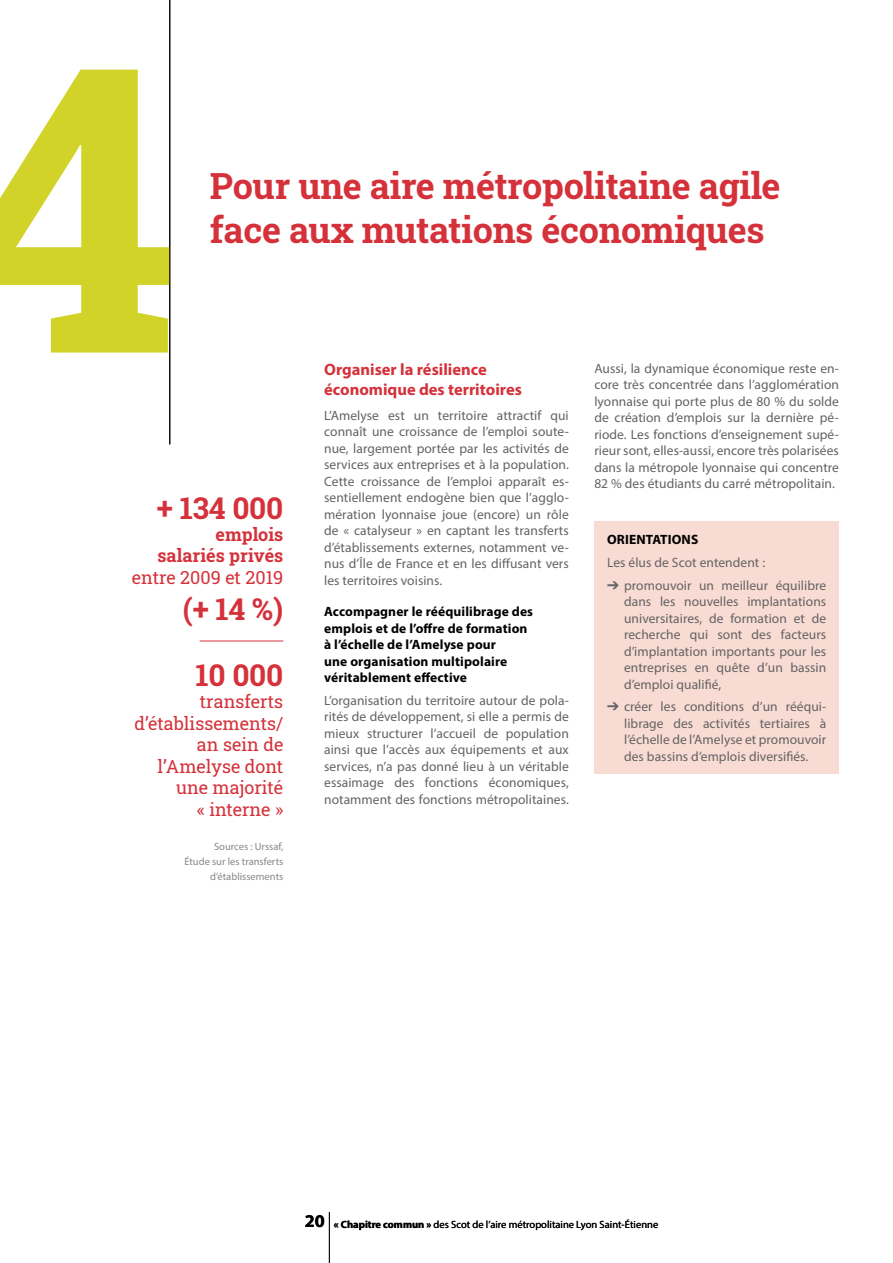
<style>
.page{position:relative;width:893px;height:1263px;background:#fff}
.page>*{position:absolute;margin:0;border:0;box-sizing:border-box;transform-origin:0 0}
.t1{font:700 397.95px "Roboto Slab";color:#d1d328}
.t2{font:700 36px "Roboto Slab";letter-spacing:-.01em;color:#d5313a}
.t3{font:700 30px "Roboto Slab";letter-spacing:-.01em;color:#d5313a}
.t4{font:18px/21.6px "Roboto Slab";color:#d5313a;text-align:right}
.t5{font:700 18px/21.6px "Roboto Slab";color:#d5313a;text-align:right}
.t6{font:700 18px "Myriad Pro";color:#000}
.t7{font:700 16.5px/19.8px "Myriad Pro";color:#d5313a}
.t8{font:13.5px/16.5px "Myriad Pro";letter-spacing:.005em;color:#646363;text-align:justify}
.t9{font:700 13.5px/16.5px "Myriad Pro";letter-spacing:.01em;color:#000}
.t10{font:10.5px "Myriad Pro";color:#000}
.t11{font:10.5px/15px "Myriad Pro";color:#878787;text-align:right}
.s1{font-weight:700}
</style>
<div class="page">
<hr style="left:329px;top:1212px;width:1px;height:51px;background:#000">
<hr style="left:170px;top:0;width:1px;height:444px;background:#000">
<hr style="left:200px;top:641px;width:83px;height:1px;background:#d5313a">
<div style="left:594px;top:521px;width:245px;height:253px;background:#f8dbd3"></div>
<h1 class="t1" style="left:-45px;top:-65px;width:226px">4</h1>
<h2 class="t2" style="left:210px;top:162px;width:572px">Pour une aire métropolitaine agile</h2>
<h2 class="t2" style="left:210px;top:205px;width:556px">face aux mutations économiques</h2>
<h3 class="t3" style="left:157px;top:487px;width:128px">+ 134 000</h3>
<h3 class="t5" style="left:157px;top:523px;width:127px">emplois salariés privés</h3>
<h3 class="t4" style="left:132px;top:566px;width:153px">entre 2009 et 2019</h3>
<h3 class="t3" style="left:183px;top:588px;width:102px">(+ 14 %)</h3>
<h3 class="t3" style="left:196px;top:655px;width:89px">10 000</h3>
<h3 class="t4" style="left:134px;top:690px;width:150px">transferts d’établissements/ an sein de l’Amelyse dont une majorité<br>« interne »</h3>
<p class="t11" style="left:184px;top:839px;width:100px">Sources : Urssaf,<br>Étude sur les transferts d’établissements</p>
<p class="t7" style="left:324px;top:359px;width:199px">Organiser la résilience économique des territoires</p>
<p class="t8" style="left:324px;top:407px;width:246px">L’Amelyse est un territoire attractif qui connaît une croissance de l’emploi soute&shy;nue, largement portée par les activités de services aux entreprises et à la population.<br>Cette croissance de l’emploi apparaît es&shy;sentiellement endogène bien que l’agglo&shy;mération lyonnaise joue (encore) un rôle de « catalyseur » en captant les transferts d’établissements externes, notamment ve&shy;nus d’Île de France et en les diffusant vers les territoires voisins.</p>
<p class="t9" style="left:324px;top:603px;width:210px">Accompagner le rééquilibrage des emplois et de l’offre de formation à l’échelle de l’Amelyse pour<br>une organisation multipolaire véritablement effective</p>
<p class="t8" style="left:324px;top:692px;width:246px">L’organisation du territoire autour de pola&shy;rités de développement, si elle a permis de mieux structurer l’accueil de population ainsi que l’accès aux équipements et aux services, n’a pas donné lieu à un véritable essaimage des fonctions économiques, notamment des fonctions métropolitaines.</p>
<p class="t8" style="left:594px;top:360px;width:246px">Aussi, la dynamique économique reste en&shy;core très concentrée dans l’agglomération lyonnaise qui porte plus de 80 % du solde de création d’emplois sur la dernière pé&shy;riode. Les fonctions d’enseignement supé&shy;rieur sont, elles-aussi, encore très polarisées dans la métropole lyonnaise qui concentre 82 % des étudiants du carré métropolitain.</p>
<p class="t9" style="left:607px;top:531px;width:93px">ORIENTATIONS</p>
<p class="t8" style="left:607px;top:554px;width:160px">Les élus de Scot entendent :</p>
<p class="t8" style="left:624px;top:577px;width:204px;text-indent:-17px">➔ promouvoir un meilleur équilibre dans les nouvelles implantations universitaires, de formation et de recherche qui sont des facteurs d’implantation importants pour les entreprises en quête d’un bassin d’emploi qualifié,</p>
<p class="t8" style="left:624px;top:698px;width:204px;text-indent:-17px">➔ créer les conditions d’un rééqui&shy;librage des activités tertiaires à l’échelle de l’Amelyse et promouvoir des bassins d’emplois diversifiés.</p>
<h3 class="t6" style="left:305px;top:1209px;width:21px">20</h3>
<p class="t10" style="left:334px;top:1218px;width:326px"><span class="s1">« Chapitre commun »</span> des Scot de l’aire métropolitaine Lyon Saint-Étienne</p>
</div>
